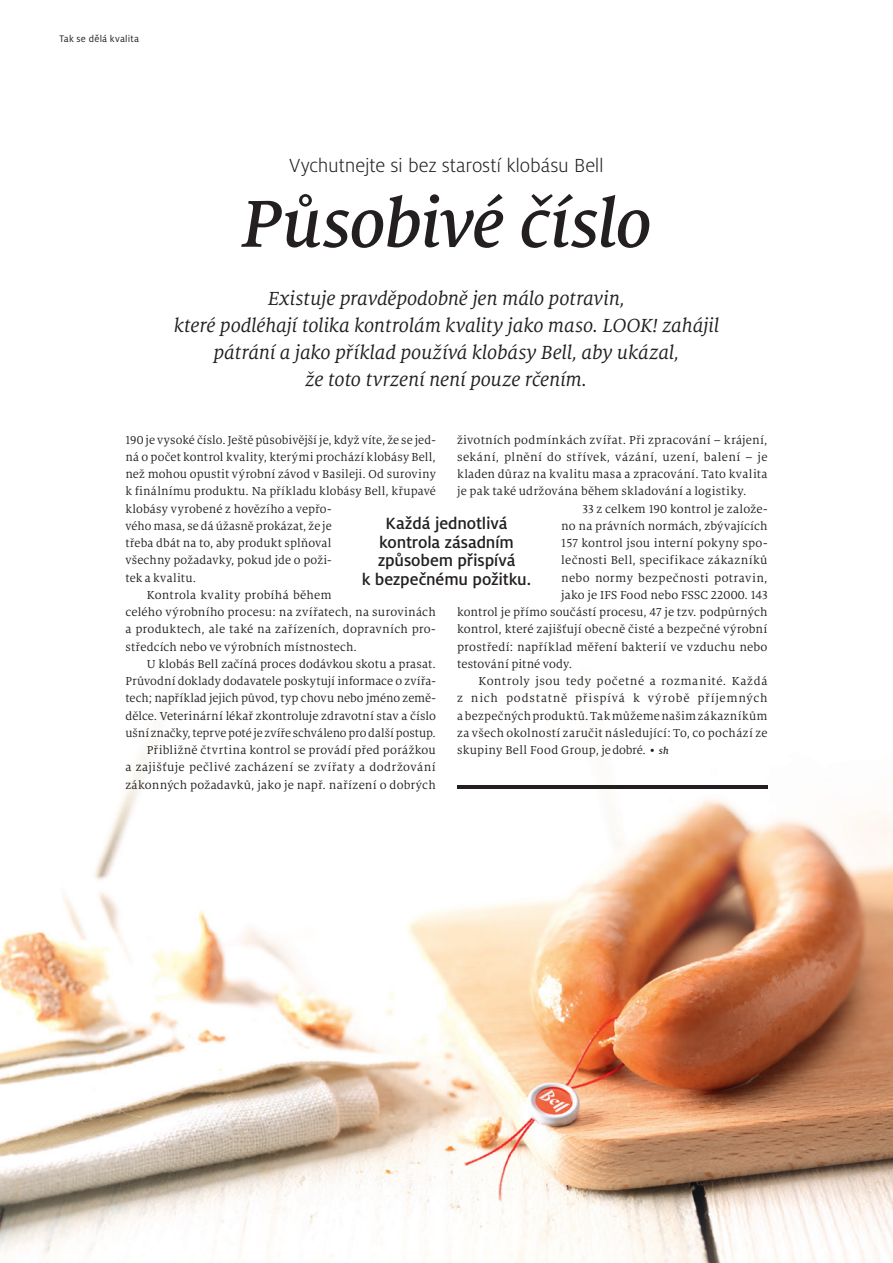
<style>
.page{position:relative;width:893px;height:1263px;background:#fff}
.page>*{position:absolute;margin:0;border:0;box-sizing:border-box;transform-origin:0 0}
.t1{font:italic 500 73.5px "Milo Serif Pro";letter-spacing:-.02em;color:#231f20}
.t2{font:italic 21px/27px "Milo Serif Pro";letter-spacing:-.01em;color:#231f20;text-align:center}
.t3{font:300 21px "Milo Pro";letter-spacing:-.005em;color:#231f20}
.t4{font:500 18px/18.8px "Milo Pro";letter-spacing:-.01em;color:#231f20;text-align:center}
.t5{font:12.75px "Milo Serif Pro";letter-spacing:.015em;color:#231f20}
.t6{font:12.75px "Milo Serif Pro";letter-spacing:-.005em;color:#231f20}
.t7{font:12.75px "Milo Serif Pro";letter-spacing:.035em;color:#231f20}
.t8{font:12.75px "Milo Serif Pro";letter-spacing:.04em;color:#231f20}
.t9{font:12.75px "Milo Serif Pro";letter-spacing:.06em;color:#231f20}
.t10{font:10.5px "Milo Pro";letter-spacing:.02em;color:#231f20}
.s1{font-weight:500;font-style:italic;font-size:10.5px}
</style>
<div class="page">
<img style="left:0;top:747px;width:893px;height:516px">
<hr style="left:457px;top:785px;width:310px;height:4px;background:#231f20">
<p class="t10" style="left:60px;top:33px;width:81px">Tak se dělá kvalita</p>
<h2 class="t3" style="left:289px;top:154px;width:316px">Vychutnejte si bez starostí klobásu Bell</h2>
<h1 class="t1" style="left:241px;top:182px;width:412px">Působivé číslo</h1>
<h2 class="t2" style="left:174px;top:285px;width:547px">Existuje pravděpodobně jen málo potravin,<br>které podléhají tolika kontrolám kvality jako maso. LOOK! zahájil pátrání a jako příklad používá klobásy Bell, aby ukázal,<br>že toto tvrzení není pouze rčením.</h2>
<p class="t5" style="left:125px;top:432px;width:312px">190 je vysoké číslo. Ještě působivější je, když víte, že se jed-</p>
<p class="t5" style="left:125px;top:450px;width:312px">ná o počet kontrol kvality, kterými prochází klobásy Bell,</p>
<p class="t5" style="left:125px;top:467px;width:312px">než mohou opustit výrobní závod v Basileji. Od suroviny</p>
<p class="t5" style="left:125px;top:484px;width:312px">k finálnímu produktu. Na příkladu klobásy Bell, křupavé</p>
<p class="t5" style="left:125px;top:501px;width:208px">klobásy vyrobené z hovězího a vepřo-</p>
<p class="t5" style="left:125px;top:519px;width:208px">vého masa, se dá úžasně prokázat, že je</p>
<p class="t5" style="left:125px;top:536px;width:208px">třeba dbát na to, aby produkt splňoval</p>
<p class="t5" style="left:125px;top:553px;width:208px">všechny požadavky, pokud jde o poži-</p>
<p class="t5" style="left:125px;top:570px;width:72px">tek a kvalitu.</p>
<p class="t5" style="left:147px;top:588px;width:186px">Kontrola kvality probíhá během</p>
<p class="t5" style="left:125px;top:605px;width:312px">celého výrobního procesu: na zvířatech, na surovinách</p>
<p class="t5" style="left:125px;top:622px;width:312px">a produktech, ale také na zařízeních, dopravních pro-</p>
<p class="t5" style="left:125px;top:639px;width:233px">středcích nebo ve výrobních místnostech.</p>
<p class="t5" style="left:147px;top:657px;width:291px">U klobás Bell začíná proces dodávkou skotu a prasat.</p>
<p class="t5" style="left:125px;top:674px;width:312px">Průvodní doklady dodavatele poskytují informace o zvířa-</p>
<p class="t6" style="left:125px;top:691px;width:312px">tech; například jejich původ, typ chovu nebo jméno země-</p>
<p class="t5" style="left:125px;top:708px;width:312px">dělce. Veterinární lékař zkontroluje zdravotní stav a číslo</p>
<p class="t5" style="left:125px;top:726px;width:312px">ušní značky, teprve poté je zvíře schváleno pro další postup.</p>
<p class="t5" style="left:147px;top:743px;width:291px">Přibližně čtvrtina kontrol se provádí před porážkou</p>
<p class="t5" style="left:125px;top:760px;width:312px">a zajišťuje pečlivé zacházení se zvířaty a dodržování</p>
<p class="t5" style="left:125px;top:777px;width:312px">zákonných požadavků, jako je např. nařízení o dobrých</p>
<p class="t5" style="left:457px;top:432px;width:312px">životních podmínkách zvířat. Při zpracování – krájení,</p>
<p class="t7" style="left:457px;top:450px;width:312px">sekání, plnění do střívek, vázání, uzení, balení – je</p>
<p class="t5" style="left:457px;top:467px;width:312px">kladen důraz na kvalitu masa a zpracování. Tato kvalita</p>
<p class="t5" style="left:457px;top:484px;width:291px">je pak také udržována během skladování a logistiky.</p>
<p class="t5" style="left:583px;top:501px;width:186px">33 z celkem 190 kontrol je založe-</p>
<p class="t5" style="left:561px;top:519px;width:208px">no na právních normách, zbývajících</p>
<p class="t5" style="left:561px;top:536px;width:208px">157 kontrol jsou interní pokyny spo-</p>
<p class="t5" style="left:561px;top:553px;width:208px">lečnosti Bell, specifikace zákazníků</p>
<p class="t5" style="left:561px;top:570px;width:208px">nebo normy bezpečnosti potravin,</p>
<p class="t5" style="left:561px;top:588px;width:208px">jako je IFS Food nebo FSSC 22000. 143</p>
<p class="t5" style="left:457px;top:605px;width:312px">kontrol je přímo součástí procesu, 47 je tzv. podpůrných</p>
<p class="t5" style="left:457px;top:622px;width:312px">kontrol, které zajišťují obecně čisté a bezpečné výrobní</p>
<p class="t5" style="left:457px;top:639px;width:312px">prostředí: například měření bakterií ve vzduchu nebo</p>
<p class="t5" style="left:457px;top:657px;width:116px">testování pitné vody.</p>
<p class="t8" style="left:478px;top:674px;width:291px">Kontroly jsou tedy početné a rozmanité. Každá</p>
<p class="t9" style="left:457px;top:691px;width:312px">z nich podstatně přispívá k výrobě příjemných</p>
<p class="t5" style="left:457px;top:708px;width:312px">a bezpečných produktů. Tak můžeme našim zákazníkům</p>
<p class="t5" style="left:457px;top:726px;width:312px">za všech okolností zaručit následující: To, co pochází ze</p>
<p class="t5" style="left:457px;top:743px;width:213px">skupiny Bell Food Group, je dobré. • <span class="s1">sh</span></p>
<h3 class="t4" style="left:362px;top:514px;width:171px">Každá jednotlivá kontrola zásadním způsobem přispívá<br>k bezpečnému požitku.</h3>
</div>
